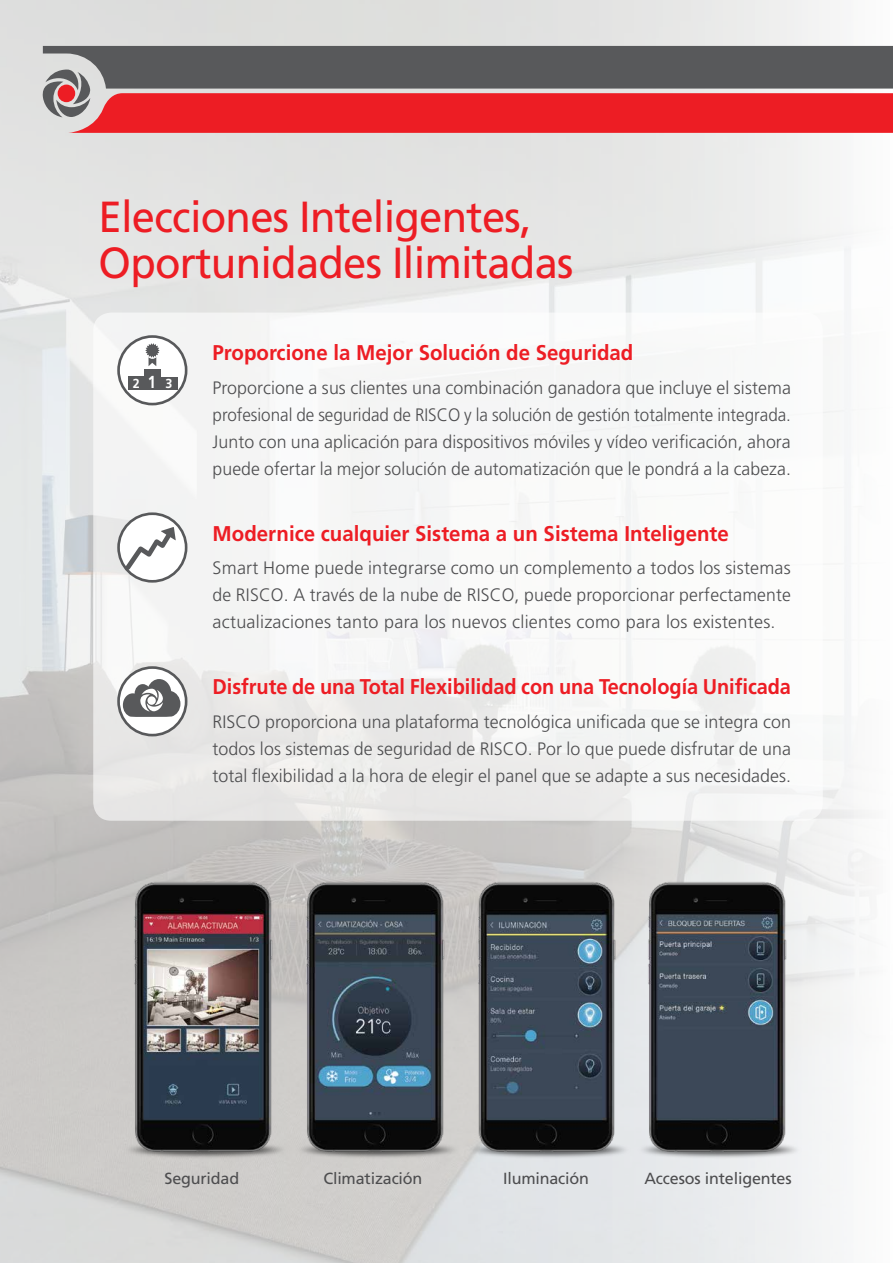
<style>
.page{position:relative;width:893px;height:1263px;background:#fff}
.page>*{position:absolute;margin:0;border:0;box-sizing:border-box;transform-origin:0 0}
.t1{font:43.5px/46.5px "Frutiger";letter-spacing:-.02em;color:#ed1d24;scale:.96 1}
.t2{font:700 21.3px "Frutiger";color:#ed1d24;scale:.96 1}
.t3{font:700 21.3px "Frutiger";color:#ed1d24;scale:.94 1}
.t4{font:300 18px/27px "Frutiger";letter-spacing:.005em;color:#4d4d4f;text-align:justify}
.t5{font:16.05px "Frutiger";letter-spacing:-.01em;color:#4d4d4f}
.t6{font:700 13.05px "Frutiger";color:#fff;scale:.96 1}
.s1{font-size:17.4px}
</style>
<div class="page">
<img style="left:301px;top:864px;width:152px;height:310px">
<img style="left:110px;top:864px;width:191px;height:310px">
<img style="left:644px;top:864px;width:170px;height:310px">
<img style="left:453px;top:864px;width:191px;height:310px">
<div style="left:93px;top:313px;width:730px;height:508px;background:linear-gradient(to right,#efeeee,#fafafa);border-radius:18px"></div>
<svg style="left:42px;top:46px;width:851px;height:87px;background:#a44c50"></svg>
<svg style="left:119px;top:514px;width:67px;height:67px"></svg>
<div style="left:117px;top:512px;width:70px;height:71px;border:3px solid #58595b;border-radius:50%"></div>
<svg style="left:121px;top:527px;width:55px;height:47px"></svg>
<svg style="left:119px;top:667px;width:67px;height:68px"></svg>
<div style="left:117px;top:666px;width:70px;height:70px;border:3px solid #58595b;border-radius:50%"></div>
<svg style="left:123px;top:679px;width:57px;height:38px"></svg>
<div style="left:119px;top:336px;width:67px;height:68px;background:#fff;border-radius:50%"></div>
<div style="left:117px;top:335px;width:70px;height:70px;border:3px solid #58595b;border-radius:50%"></div>
<svg style="left:145px;top:343px;width:15px;height:23px"></svg>
<div style="left:128px;top:376px;width:17px;height:14px;background:#58595b"></div>
<div style="left:144px;top:369px;width:17px;height:21px;background:#58595b"></div>
<div style="left:161px;top:377px;width:17px;height:13px;background:#58595b"></div>
<h1 class="t1" style="left:99px;top:193px;width:496px">Elecciones Inteligentes,<br>Oportunidades Ilimitadas</h1>
<p class="t6" style="left:133px;top:376px;width:43px">2<span class="s1">1</span> 3</p>
<p class="t2" style="left:213px;top:340px;width:440px">Proporcione la Mejor Solución de Seguridad</p>
<p class="t4" style="left:213px;top:374px;width:580px">Proporcione a sus clientes una combinación ganadora que incluye el sistema profesional de seguridad de RISCO y la solución de gestión totalmente integrada.<br>Junto con una aplicación para dispositivos móviles y vídeo verificación, ahora puede ofertar la mejor solución de automatización que le pondrá a la cabeza.</p>
<p class="t2" style="left:213px;top:521px;width:539px">Modernice cualquier Sistema a un Sistema Inteligente</p>
<p class="t4" style="left:213px;top:554px;width:580px">Smart Home puede integrarse como un complemento a todos los sistemas de RISCO. A través de la nube de RISCO, puede proporcionar perfectamente actualizaciones tanto para los nuevos clientes como para los existentes.</p>
<p class="t3" style="left:213px;top:674px;width:617px">Disfrute de una Total Flexibilidad con una Tecnología Unificada</p>
<p class="t4" style="left:213px;top:708px;width:580px">RISCO proporciona una plataforma tecnológica unificada que se integra con todos los sistemas de seguridad de RISCO. Por lo que puede disfrutar de una total flexibilidad a la hora de elegir el panel que se adapte a sus necesidades.</p>
<p class="t5" style="left:164px;top:1169px;width:76px">Seguridad</p>
<p class="t5" style="left:323px;top:1169px;width:101px">Climatización</p>
<p class="t5" style="left:503px;top:1169px;width:88px">Iluminación</p>
<p class="t5" style="left:644px;top:1169px;width:149px">Accesos inteligentes</p>
</div>
